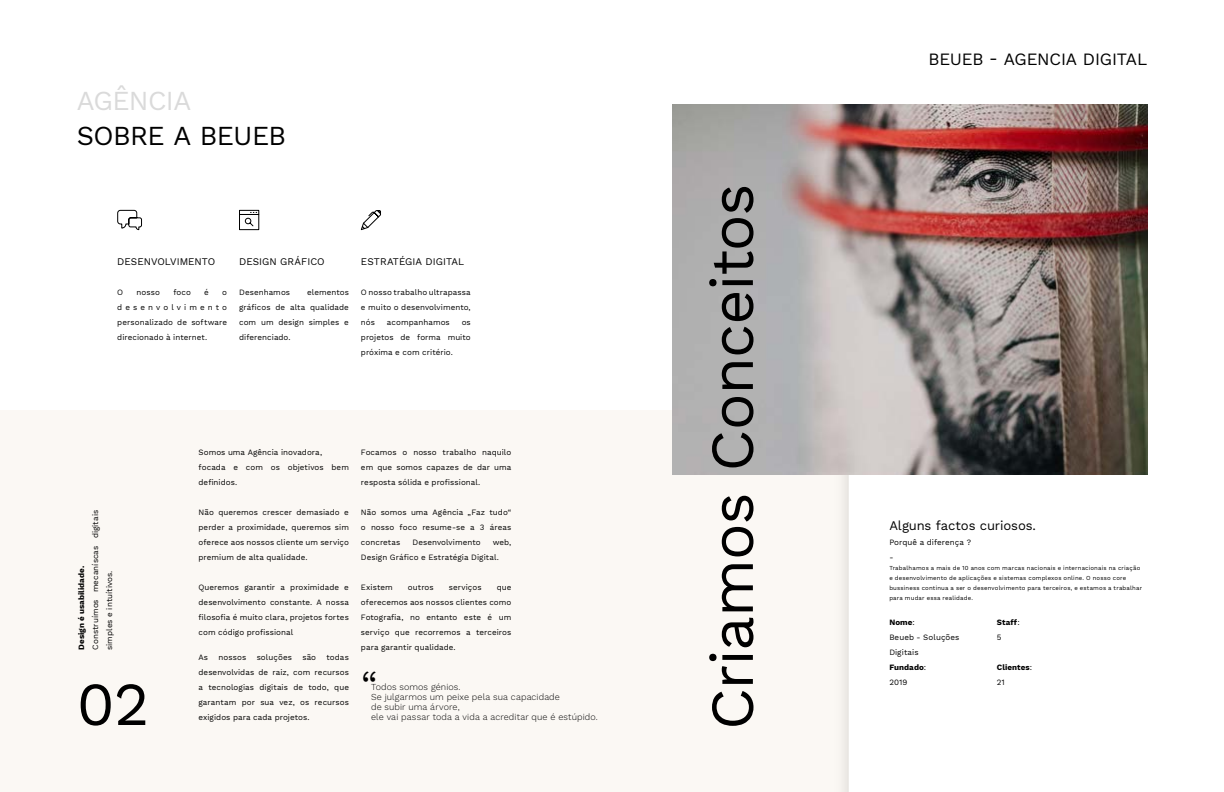
<style>
.page{position:relative;width:1224px;height:792px;background:#fff}
.page>*{position:absolute;margin:0;border:0;box-sizing:border-box;transform-origin:0 0}
.t1{font:61px "Work Sans";letter-spacing:-.02em;color:#000}
.t2{font:300 48px "Work Sans";color:#000}
.t3{font:27px "Work Sans";letter-spacing:-.025em;color:#000}
.t4{font:27px "Work Sans";letter-spacing:-.025em;color:#dadada}
.t5{font:17px "Work Sans";letter-spacing:-.01em;color:#000}
.t6{font:13px "Work Sans";letter-spacing:-.01em;color:#000}
.t7{font:10px "Work Sans";letter-spacing:.005em;color:#000}
.t8{font:300 9px/10px "Work Sans";letter-spacing:.01em;color:#000}
.t9{font:8px/15px "Work Sans";letter-spacing:.005em;color:#000;text-align:justify}
.t10{font:700 8px/15px "Work Sans";letter-spacing:.01em;color:#000}
.t11{font:6px/10px "Work Sans";letter-spacing:.025em;color:#000}
.s1{font-weight:700}
.s2{font-weight:400}
</style>
<div class="page">
<div style="left:0;top:410px;width:1216px;height:382px;background:#fbf8f4"></div>
<div style="left:849px;top:125px;width:367px;height:667px;background:#fff"></div>
<img style="left:672px;top:105px;width:475px;height:370px">
<svg style="left:117px;top:210px;width:25px;height:20px"></svg>
<svg style="left:239px;top:210px;width:21px;height:20px"></svg>
<svg style="left:360px;top:210px;width:21px;height:21px"></svg>
<h3 class="t4" style="left:77px;top:85px;width:116px">AGÊNCIA</h3>
<h3 class="t3" style="left:77px;top:120px;width:211px">SOBRE A BEUEB</h3>
<p class="t7" style="left:117px;top:256px;width:100px">DESENVOLVIMENTO</p>
<p class="t9" style="left:117px;top:285px;width:7px">O</p>
<p class="t9" style="left:137px;top:285px;width:25px">nosso</p>
<p class="t9" style="left:173px;top:285px;width:19px">foco</p>
<p class="t9" style="left:204px;top:285px;width:6px">é</p>
<p class="t9" style="left:117px;top:285px;width:111px;text-indent:105px">o desenvolvimento personalizado de software direcionado à internet.</p>
<p class="t7" style="left:239px;top:256px;width:87px">DESIGN GRÁFICO</p>
<p class="t9" style="left:239px;top:285px;width:52px">Desenhamos</p>
<p class="t9" style="left:239px;top:285px;width:111px;text-indent:68px">elementos gráficos de alta qualidade com um design simples e diferenciado.</p>
<p class="t7" style="left:361px;top:256px;width:105px">ESTRATÉGIA DIGITAL</p>
<p class="t9" style="left:361px;top:285px;width:111px">O nosso trabalho ultrapassa e muito o desenvolvimento, nós</p>
<p class="t9" style="left:387px;top:315px;width:64px">acompanhamos</p>
<p class="t9" style="left:361px;top:315px;width:111px;text-indent:101px">os projetos de forma muito próxima e com critério.</p>
<p class="t9" style="left:89px;top:650px;width:141px;line-height:14px;rotate:-90deg">Construímos mecaníscas digitais simples e intuítivos.</p>
<p class="t10" style="left:74px;top:650px;width:86px;rotate:-90deg">Design é usabilidade.</p>
<h1 class="t1" style="left:77px;top:668px;width:74px">02</h1>
<p class="t9" style="left:199px;top:445px;width:152px;text-align:left">Somos uma Agência inovadora, focada e com os objetivos bem definidos.</p>
<p class="t9" style="left:199px;top:505px;width:152px">Não queremos crescer demasiado e perder a proximidade, queremos sim oferece aos nossos cliente um serviço premium de alta qualidade.</p>
<p class="t9" style="left:199px;top:580px;width:152px">Queremos garantir a proximidade e desenvolvimento constante. A nossa filosofia é muito clara, projetos fortes com código profissional</p>
<p class="t9" style="left:199px;top:650px;width:11px">As</p>
<p class="t9" style="left:219px;top:650px;width:29px">nossos</p>
<p class="t9" style="left:257px;top:650px;width:37px">soluções</p>
<p class="t9" style="left:302px;top:650px;width:15px">são</p>
<p class="t9" style="left:199px;top:650px;width:152px;text-indent:128px">todas desenvolvidas de raiz, com recursos a tecnologias digitais de todo, que garantam por sua vez, os recursos exigidos para cada projetos.</p>
<p class="t9" style="left:361px;top:445px;width:152px">Focamos o nosso trabalho naquilo em que somos capazes de dar uma resposta sólida e profissional.</p>
<p class="t9" style="left:361px;top:505px;width:152px">Não somos uma Agência „Faz tudo“ o nosso foco resume-se a 3 áreas concretas</p>
<p class="t9" style="left:361px;top:535px;width:152px;text-indent:132px">web,<br>Design Gráfico e Estratégia Digital.</p>
<p class="t9" style="left:361px;top:580px;width:33px">Existem</p>
<p class="t9" style="left:408px;top:580px;width:27px">outros</p>
<p class="t9" style="left:449px;top:580px;width:34px">serviços</p>
<p class="t9" style="left:413px;top:535px;width:70px">Desenvolvimento</p>
<p class="t9" style="left:361px;top:580px;width:152px;text-indent:136px">que oferecemos aos nossos clientes como Fotografia, no entanto este é um serviço que recorremos a terceiros para garantir qualidade.</p>
<h2 class="t2" style="left:361px;top:660px;width:19px">“</h2>
<p class="t8" style="left:371px;top:682px;width:228px">Todos somos génios.<br>Se julgarmos um peixe pela sua capacidade<br>de subir uma árvore,<br>ele vai passar toda a vida a acreditar que é estúpido.</p>
<h1 class="t1" style="left:696px;top:730px;width:548px;rotate:-90deg">Criamos Conceitos</h1>
<h3 class="t5" style="left:929px;top:49px;width:220px">BEUEB - AGENCIA DIGITAL</h3>
<h3 class="t6" style="left:889px;top:518px;width:148px">Alguns factos curiosos.</h3>
<p class="t9" style="left:889px;top:535px;width:83px">Porquê a diferença ? -</p>
<p class="t11" style="left:889px;top:563px;width:254px">Trabalhamos a mais de 10 anos com marcas nacionais e internacionais na criação e desenvolvimento de aplicações e sistemas complexos online. O nosso core bussiness continua a ser o desenvolvimento para terceiros, e estamos a trabalhar para mudar essa realidade.</p>
<p class="t9" style="left:889px;top:615px;width:72px;text-align:left"><span class="s1">Nome</span>:<br>Beueb - Soluções<br>Digitais<br><span class="s1">Fundado</span>:<br>2019</p>
<p class="t10" style="left:997px;top:615px;width:25px">Staff<span class="s2">:<br>5</span></p>
<p class="t10" style="left:997px;top:660px;width:37px">Clientes<span class="s2">:<br>21</span></p>
</div>
